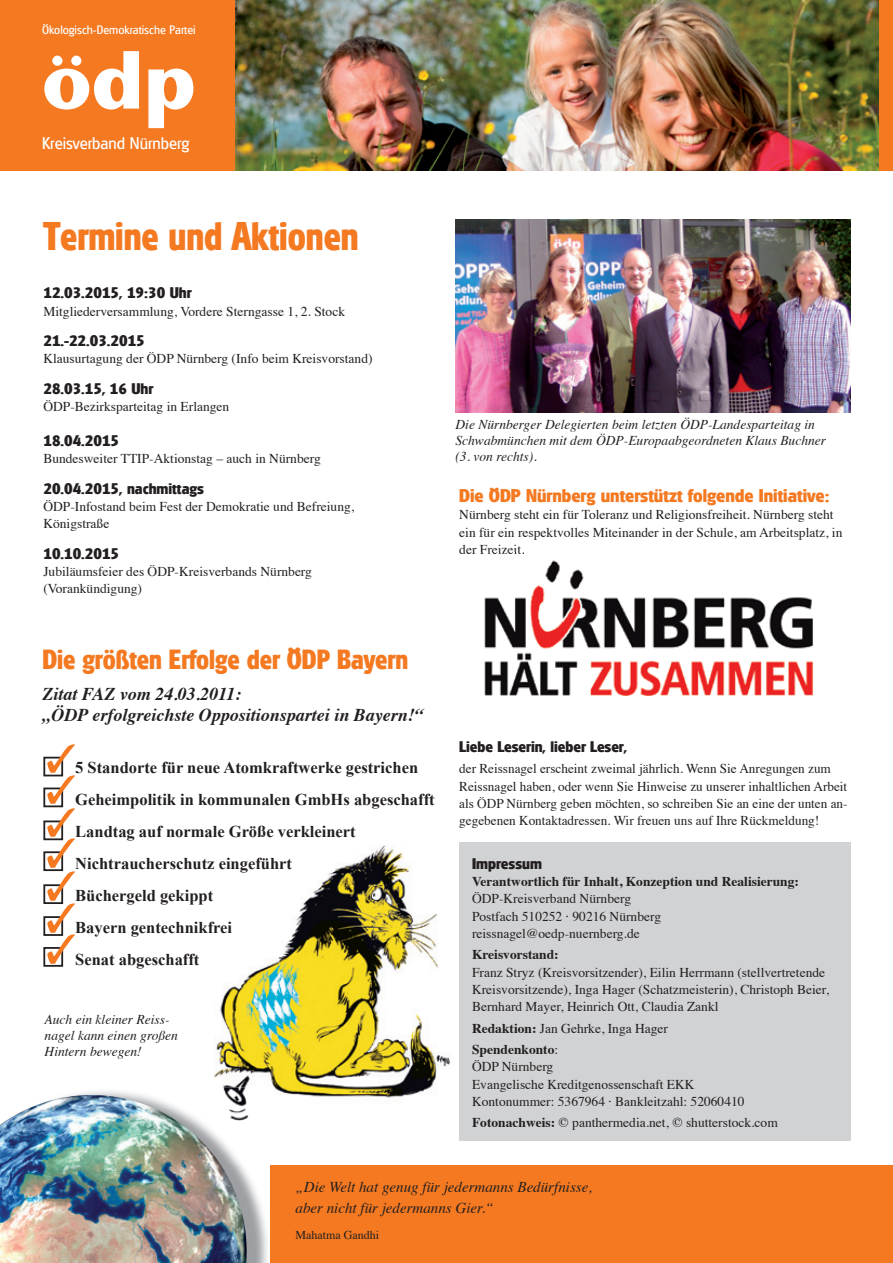
<style>
.page{position:relative;width:893px;height:1263px;background:#fff}
.page>*{position:absolute;margin:0;border:0;box-sizing:border-box;transform-origin:0 0}
.t1{font:700 78.15px "Stone Sans";color:#fff}
.t2{font:700 39px "Glasgow";color:#f47921;scale:.87 1}
.t3{font:700 27px "Glasgow";color:#f47921;scale:.9 1}
.t4{font:italic 700 18px/21.6px "Times";color:#231f20}
.t5{font:700 18px "Glasgow";color:#f47921}
.t6{font:700 16.5px/32px "Times New Roman";color:#231f20}
.t7{font:16.5px "Glasgow";color:#fff}
.t8{font:700 15px "Glasgow";color:#231f20}
.t9{font:italic 15px/21.5px "Times";color:#231f20}
.t10{font:13.5px/17.2px "Times";color:#231f20}
.t11{font:italic 13.5px/16.2px "Times";color:#231f20}
.t12{font:700 13.5px/21.5px "Times";color:#231f20}
.t13{font:12px "Glasgow";color:#fff}
.t14{font:12px "Times";color:#231f20}
.s1{font-weight:400}
.s2{font-weight:700}
</style>
<div class="page">
<img style="left:214px;top:845px;width:236px;height:253px">
<div style="left:459px;top:842px;width:391px;height:298px;background:#d1d2d4"></div>
<div style="left:0;top:0;width:893px;height:170px;background:#f47921"></div>
<div style="left:0;top:1165px;width:893px;height:98px;background:#f47921"></div>
<img style="left:236px;top:0;width:642px;height:170px">
<div style="left:43px;top:757px;width:20px;height:19px;border:2px solid #231f20"></div>
<img style="left:47px;top:744px;width:27px;height:29px">
<div style="left:43px;top:787px;width:20px;height:20px;border:2px solid #231f20"></div>
<img style="left:47px;top:775px;width:27px;height:29px">
<div style="left:43px;top:820px;width:20px;height:20px;border:2px solid #231f20"></div>
<img style="left:47px;top:808px;width:27px;height:29px">
<div style="left:43px;top:851px;width:20px;height:20px;border:2px solid #231f20"></div>
<img style="left:47px;top:839px;width:27px;height:28px">
<div style="left:43px;top:884px;width:20px;height:20px;border:2px solid #231f20"></div>
<img style="left:47px;top:872px;width:27px;height:28px">
<div style="left:43px;top:916px;width:20px;height:20px;border:2px solid #231f20"></div>
<img style="left:47px;top:904px;width:27px;height:28px">
<div style="left:43px;top:947px;width:20px;height:20px;border:2px solid #231f20"></div>
<img style="left:47px;top:934px;width:27px;height:29px">
<img style="left:455px;top:219px;width:395px;height:193px">
<img style="left:214px;top:1087px;width:56px;height:31px">
<img style="left:247px;top:1165px;width:23px;height:98px">
<img style="left:0;top:1095px;width:247px;height:168px">
<img style="left:484px;top:560px;width:329px;height:136px">
<img style="left:480px;top:553px;width:44px;height:1px">
<p class="t13" style="left:42px;top:22px;width:155px">Ökologisch-Demokratische Partei</p>
<h1 class="t1" style="left:42px;top:35px;width:155px">ödp</h1>
<p class="t7" style="left:42px;top:133px;width:149px">Kreisverband Nürnberg</p>
<h2 class="t2" style="left:43px;top:212px;width:364px">Termine und Aktionen</h2>
<p class="t8" style="left:43px;top:284px;width:150px">12.03.2015, 19:30 Uhr</p>
<p class="t10" style="left:43px;top:301px;width:303px">Mitgliederversammlung, Vordere Sterngasse 1, 2. Stock</p>
<p class="t8" style="left:43px;top:331px;width:103px">21.-22.03.2015</p>
<p class="t10" style="left:43px;top:349px;width:331px">Klausurtagung der ÖDP Nürnberg (Info beim Kreisvorstand)</p>
<p class="t8" style="left:43px;top:379px;width:111px">28.03.15, 16 Uhr</p>
<p class="t10" style="left:43px;top:397px;width:187px">ÖDP-Bezirksparteitag in Erlangen</p>
<p class="t8" style="left:43px;top:431px;width:77px">18.04.2015</p>
<p class="t10" style="left:43px;top:449px;width:279px">Bundesweiter TTIP-Aktionstag – auch in Nürnberg</p>
<p class="t8" style="left:43px;top:479px;width:162px">20.04.2015, nachmittags</p>
<p class="t10" style="left:43px;top:497px;width:312px">ÖDP-Infostand beim Fest der Demokratie und Befreiung,<br>Königstraße</p>
<p class="t8" style="left:43px;top:544px;width:77px">10.10.2015</p>
<p class="t10" style="left:43px;top:562px;width:270px">Jubiläumsfeier des ÖDP-Kreisverbands Nürnberg (Vorankündigung)</p>
<h3 class="t3" style="left:43px;top:643px;width:408px">Die größten Erfolge der ÖDP Bayern</h3>
<h3 class="t4" style="left:43px;top:681px;width:383px">Zitat FAZ vom 24.03.2011:<br>„ÖDP erfolgreichste Oppositionspartei in Bayern!“</h3>
<p class="t6" style="left:75px;top:751px;width:361px">5 Standorte für neue Atomkraftwerke gestrichen Geheimpolitik in kommunalen GmbHs abgeschafft Landtag auf normale Größe verkleinert Nichtraucherschutz eingeführt<br>Büchergeld gekippt<br>Bayern gentechnikfrei<br>Senat abgeschafft</p>
<p class="t11" style="left:45px;top:1010px;width:135px">Auch ein kleiner Reiss&shy;nagel kann einen großen<br>Hintern bewegen!</p>
<p class="t11" style="left:455px;top:415px;width:372px">Die Nürnberger Delegierten beim letzten ÖDP-Landesparteitag in<br>Schwabmünchen mit dem ÖDP-Europaabgeordneten Klaus Buchner (3. von rechts).</p>
<h3 class="t5" style="left:459px;top:484px;width:372px">Die ÖDP Nürnberg unterstützt folgende Initiative:</h3>
<p class="t10" style="left:459px;top:505px;width:385px">Nürnberg steht ein für Toleranz und Religionsfreiheit. Nürnberg steht ein für ein respektvolles Miteinander in der Schule, am Arbeitsplatz, in der Freizeit.</p>
<p class="t8" style="left:459px;top:737px;width:170px">Liebe Leserin, lieber Leser,</p>
<p class="t10" style="left:459px;top:759px;width:390px">der Reissnagel erscheint zweimal jährlich. Wenn Sie Anregungen zum Reissnagel haben, oder wenn Sie Hinweise zu unserer inhaltlichen Arbeit als ÖDP Nürnberg geben möchten, so schreiben Sie an eine der unten an&shy;gegebenen Kontaktadressen. Wir freuen uns auf Ihre Rückmeldung!</p>
<p class="t8" style="left:472px;top:854px;width:71px">Impressum</p>
<p class="t12" style="left:472px;top:869px;width:329px">Verantwortlich für Inhalt, Konzeption und Realisierung:</p>
<p class="t10" style="left:472px;top:889px;width:191px">ÖDP-Kreisverband Nürnberg<br>Postfach 510252 · 90216 Nürnberg reissnagel@oedp-nuernberg.de</p>
<p class="t12" style="left:472px;top:943px;width:88px">Kreisvorstand:</p>
<p class="t10" style="left:472px;top:962px;width:359px">Franz Stryz (Kreisvorsitzender), Eilin Herrmann (stellvertretende<br>Kreisvorsitzende), Inga Hager (Schatzmeisterin), Christoph Beier,<br>Bernhard Mayer, Heinrich Ott, Claudia Zankl</p>
<p class="t12" style="left:472px;top:1016px;width:198px">Redaktion: <span class="s1">Jan Gehrke, Inga Hager<br></span>Spendenkonto<span class="s1">:</span></p>
<p class="t10" style="left:472px;top:1057px;width:274px">ÖDP Nürnberg<br>Evangelische Kreditgenossenschaft EKK<br>Kontonummer: 5367964 · Bankleitzahl: 52060410</p>
<p class="t10" style="left:472px;top:1113px;width:307px"><span class="s2">Fotonachweis:</span> © panthermedia.net, © shutterstock.com</p>
<p class="t9" style="left:296px;top:1175px;width:298px">„Die Welt hat genug für jedermanns Bedürfnisse, aber nicht für jedermanns Gier.“</p>
<p class="t14" style="left:296px;top:1224px;width:85px">Mahatma Gandhi</p>
</div>
